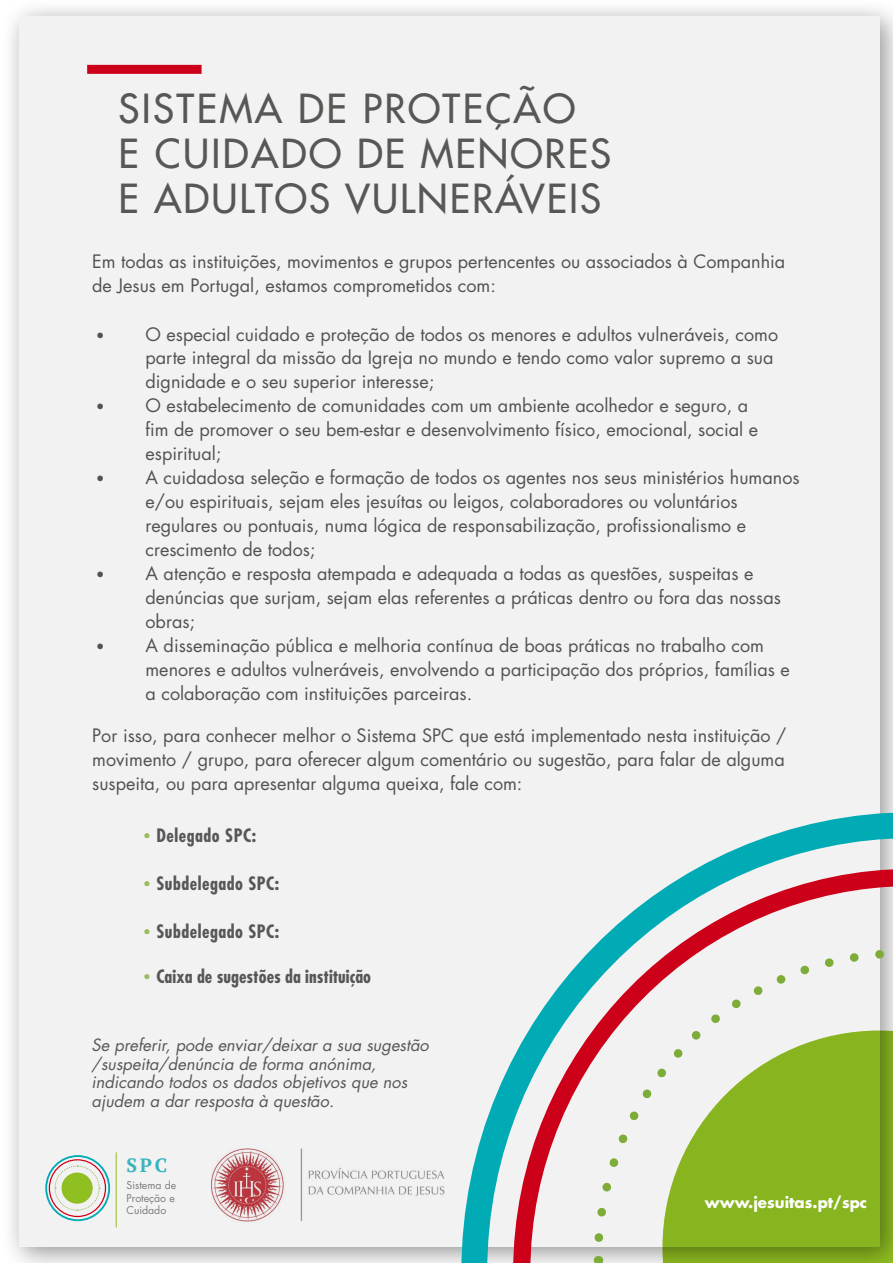
<style>
.page{position:relative;width:893px;height:1263px;background:#fff}
.page>*{position:absolute;margin:0;border:0;box-sizing:border-box;transform-origin:0 0}
.t1{font:500 39px/44.8px "Futura Std";letter-spacing:.05em;color:#575756}
.t2{font:700 19.2px "PT Serif";color:#39b4bd}
.t3{font:18px/24px "Futura Std";color:#575756}
.t4{font:700 condensed 18px "Futura Std";letter-spacing:.03em;color:#575756}
.t5{font:700 condensed 18px "Futura Std";color:#575756}
.t6{font:italic 16.5px/18.9px "Futura Std";color:#575756}
.t7{font:700 15px "Futura Std";color:#fff}
.t8{font:10.5px/12.6px "Futura Std";color:#7c7b7b}
.s1{font-family:"Calibri"}
.s2{font-family:"Quicksand";font-stretch:normal;color:#9abb5f}
</style>
<div class="page">
<div style="left:1px;top:0;width:892px;height:1263px;background:#000;opacity:.42"></div>
<div style="left:19px;top:16px;width:860px;height:1230px;background:#f2f2f2"></div>
<svg style="left:461px;top:812px;width:432px;height:451px"></svg>
<div style="left:662px;top:1030px;width:231px;height:233px;background:#7fa91d"></div>
<svg style="left:589px;top:945px;width:300px;height:311px"></svg>
<div style="left:87px;top:65px;width:115px;height:9px;background:#cc0018"></div>
<div style="left:49px;top:1159px;width:57px;height:58px;border:1px solid #cc0018;border-radius:50%"></div>
<div style="left:45px;top:1155px;width:65px;height:66px;border:2px solid #00abb6;border-radius:50%"></div>
<svg style="left:54px;top:1165px;width:46px;height:46px"></svg>
<hr style="left:116px;top:1152px;width:1px;height:75px;background:#90bf21">
<img style="left:212px;top:1148px;width:233px;height:74px">
<h1 class="t1" style="left:119px;top:87px;width:494px">SISTEMA DE PROTEÇÃO<br>E CUIDADO DE MENORES<br>E ADULTOS VULNERÁVEIS</h1>
<p class="t3" style="left:92px;top:250px;width:695px">Em todas as instituições, movimentos e grupos pertencentes ou associados à Companhia de Jesus em Portugal, estamos comprometidos com:</p>
<p class="t3" style="left:145px;top:322px;width:634px;text-indent:-50px"><span class="s1">•</span> O especial cuidado e proteção de todos os menores e adultos vulneráveis, como parte integral da missão da Igreja no mundo e tendo como valor supremo a sua dignidade e o seu superior interesse;</p>
<p class="t3" style="left:145px;top:394px;width:614px;text-indent:-50px"><span class="s1">•</span> O estabelecimento de comunidades com um ambiente acolhedor e seguro, a fim de promover o seu bem-estar e desenvolvimento físico, emocional, social e espiritual;</p>
<p class="t3" style="left:145px;top:466px;width:656px;text-indent:-50px"><span class="s1">•</span> A cuidadosa seleção e formação de todos os agentes nos seus ministérios humanos e/ou espirituais, sejam eles jesuítas ou leigos, colaboradores ou voluntários regulares ou pontuais, numa lógica de responsabilização, profissionalismo e crescimento de todos;</p>
<p class="t3" style="left:145px;top:562px;width:637px;text-indent:-50px"><span class="s1">•</span> A atenção e resposta atempada e adequada a todas as questões, suspeitas e denúncias que surjam, sejam elas referentes a práticas dentro ou fora das nossas obras;</p>
<p class="t3" style="left:145px;top:634px;width:646px;text-indent:-50px"><span class="s1">•</span> A disseminação pública e melhoria contínua de boas práticas no trabalho com menores e adultos vulneráveis, envolvendo a participação dos próprios, famílias e a colaboração com instituições parceiras.</p>
<p class="t3" style="left:92px;top:724px;width:696px;text-align:justify">Por isso, para conhecer melhor o Sistema SPC que está implementado nesta instituição / movimento / grupo, para oferecer algum comentário ou sugestão, para falar de alguma suspeita, ou para apresentar alguma queixa, fale com:</p>
<p class="t4" style="left:142px;top:824px;width:115px"><span class="s2">•</span> Delegado SPC:</p>
<p class="t4" style="left:142px;top:872px;width:138px"><span class="s2">•</span> Subdelegado SPC:</p>
<p class="t4" style="left:142px;top:920px;width:138px"><span class="s2">•</span> Subdelegado SPC:</p>
<p class="t5" style="left:142px;top:965px;width:230px"><span class="s2">•</span> Caixa de sugestões da instituição</p>
<p class="t6" style="left:92px;top:1035px;width:339px">Se preferir, pode enviar/deixar a sua sugestão /suspeita/denúncia de forma anónima, indicando todos os dados objetivos que nos ajudem a dar resposta à questão.</p>
<p class="t2" style="left:127px;top:1152px;width:42px">SPC</p>
<p class="t8" style="left:127px;top:1179px;width:51px">Sistema de<br>Proteção e<br>Cuidado</p>
<p class="t7" style="left:705px;top:1193px;width:164px">www.jesuitas.pt/spc</p>
</div>
